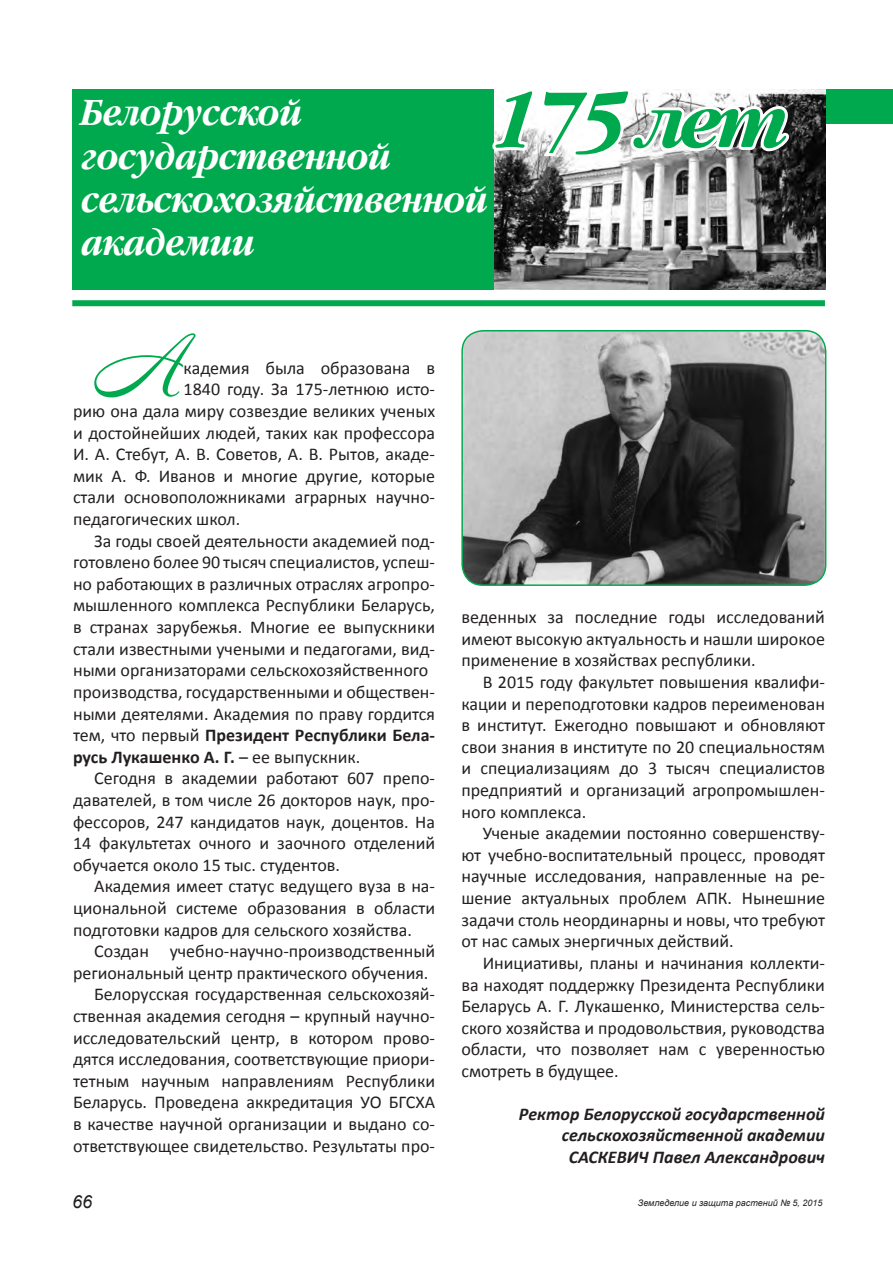
<style>
.page{position:relative;width:893px;height:1276px;background:#fff}
.page>*{position:absolute;margin:0;border:0;box-sizing:border-box;transform-origin:0 0}
.Îñíîâíîé_òåêñò__2{font:77.1px "Annabelle";color:#00a94e}
.t1{font:italic 700 76.5px "Garamond C";color:#00a94e}
.t2{font:italic 700 36px/43.2px "Garamond C";color:#fff;scale:.87 1}
.Îñíîâíîé_òåêñò__2-2{font:18px/21.6px "Calibri";color:#231f20;text-align:justify}
.Îñíîâíîé_òåêñò__4{font:italic 700 18px/21.6px "Calibri";color:#231f20;text-align:right}
.t3{font:italic 18px "Arial";color:#231f20}
.t4{font:italic 9px "Arial";color:#231f20}
.s1{font-size:72px}
.s2{font-weight:700}
</style>
<div class="page">
<div style="left:81px;top:89px;width:812px;height:34px;background:#00a94e"></div>
<div style="left:72px;top:300px;width:753px;height:6px;background:#00a94e"></div>
<div style="left:72px;top:89px;width:753px;height:201px;background:#00a94e"></div>
<img style="left:495px;top:89px;width:330px;height:201px">
<svg style="left:492px;top:89px;width:302px;height:72px;background:#cdcecd"></svg>
<img style="left:463px;top:331px;width:363px;height:254px">
<div style="left:461px;top:330px;width:365px;height:256px;border:1px solid #00a94e;border-radius:21px"></div>
<p class="t2" style="left:81px;top:94px;width:357px">Белорусской государственной</p>
<p class="t1" style="left:488px;top:77px;width:301px">175 <span class="s1">лет</span></p>
<p class="t2" style="left:81px;top:181px;width:468px">сельскохозяйственной академии</p>
<p class="Îñíîâíîé_òåêñò__2" style="left:92px;top:319px;width:93px">А</p>
<p class="Îñíîâíîé_òåêñò__2-2" style="left:184px;top:356px;width:253px">кадемия была образована в</p>
<p class="Îñíîâíîé_òåêñò__2-2" style="left:184px;top:378px;width:253px">1840 году. За 175-летнюю исто-</p>
<p class="Îñíîâíîé_òåêñò__2-2" style="left:73px;top:400px;width:364px">рию она дала миру созвездие великих ученых</p>
<p class="Îñíîâíîé_òåêñò__2-2" style="left:73px;top:421px;width:364px">и достойнейших людей, таких как профессора</p>
<p class="Îñíîâíîé_òåêñò__2-2" style="left:73px;top:443px;width:364px">И. А. Стебут, А. В. Советов, А. В. Рытов, акаде-</p>
<p class="Îñíîâíîé_òåêñò__2-2" style="left:73px;top:464px;width:364px">мик А. Ф. Иванов и многие другие, которые</p>
<p class="Îñíîâíîé_òåêñò__2-2" style="left:73px;top:486px;width:364px">стали основоположниками аграрных научно-</p>
<p class="Îñíîâíîé_òåêñò__2-2" style="left:73px;top:508px;width:169px">педагогических школ.</p>
<p class="Îñíîâíîé_òåêñò__2-2" style="left:73px;top:529px;width:364px;text-align:left;text-indent:21px">За годы своей деятельности академией под&shy;готовлено более 90 тысяч специалистов, успеш&shy;но работающих в различных отраслях агропро&shy;мышленного комплекса Республики Беларусь, в странах зарубежья. Многие ее выпускники стали известными учеными и педагогами, вид&shy;ными организаторами сельскохозяйственного производства, государственными и обществен&shy;ными деятелями. Академия по праву гордится тем, что первый <span class="s2">Президент Республики Бела&shy;русь Лукашенко А. Г.</span> – ее выпускник.</p>
<p class="Îñíîâíîé_òåêñò__2-2" style="left:73px;top:767px;width:364px;text-indent:21px">Сегодня в академии работают 607 препо&shy;давателей, в том числе 26 докторов наук, про&shy;фессоров, 247 кандидатов наук, доцентов. На 14 факультетах очного и заочного отделений обучается около 15 тыс. студентов.</p>
<p class="Îñíîâíîé_òåêñò__2-2" style="left:73px;top:875px;width:364px;text-indent:21px">Академия имеет статус ведущего вуза в на&shy;циональной системе образования в области подготовки кадров для сельского хозяйства.</p>
<p class="Îñíîâíîé_òåêñò__2-2" style="left:73px;top:940px;width:364px;text-indent:21px">Создан учебно-научно-производственный региональный центр практического обучения.</p>
<p class="Îñíîâíîé_òåêñò__2-2" style="left:73px;top:983px;width:364px;text-indent:21px">Белорусская государственная сельскохозяй&shy;ственная академия сегодня – крупный научно&shy;исследовательский центр, в котором прово&shy;дятся исследования, соответствующие приори&shy;тетным научным направлениям Республики Беларусь. Проведена аккредитация УО БГСХА в качестве научной организации и выдано со&shy;ответствующее свидетельство. Результаты про-</p>
<p class="Îñíîâíîé_òåêñò__2-2" style="left:461px;top:606px;width:365px">веденных за последние годы исследований имеют высокую актуальность и нашли широкое применение в хозяйствах республики.</p>
<p class="Îñíîâíîé_òåêñò__2-2" style="left:461px;top:671px;width:365px;text-indent:21px">В 2015 году факультет повышения квалифи&shy;кации и переподготовки кадров переименован в институт. Ежегодно повышают и обновляют свои знания в институте по 20 специальностям и специализациям до 3 тысяч специалистов предприятий и организаций агропромышлен&shy;ного комплекса.</p>
<p class="Îñíîâíîé_òåêñò__2-2" style="left:461px;top:822px;width:365px;text-indent:21px">Ученые академии постоянно совершенству&shy;ют учебно-воспитательный процесс, проводят научные исследования, направленные на ре&shy;шение актуальных проблем АПК. Нынешние задачи столь неординарны и новы, что требуют от нас самых энергичных действий.</p>
<p class="Îñíîâíîé_òåêñò__2-2" style="left:461px;top:951px;width:365px;text-indent:21px">Инициативы, планы и начинания коллекти&shy;ва находят поддержку Президента Республики Беларусь А. Г. Лукашенко, Министерства сель&shy;ского хозяйства и продовольствия, руководства области, что позволяет нам с уверенностью смотреть в будущее.</p>
<p class="Îñíîâíîé_òåêñò__4" style="left:519px;top:1102px;width:308px">Ректор Белорусской государственной сельскохозяйственной академии<br>САСКЕВИЧ Павел Александрович</p>
<p class="t3" style="left:72px;top:1190px;width:22px">66</p>
<p class="t4" style="left:638px;top:1197px;width:186px">Земледелие и защита растений № 5, 2015</p>
</div>
